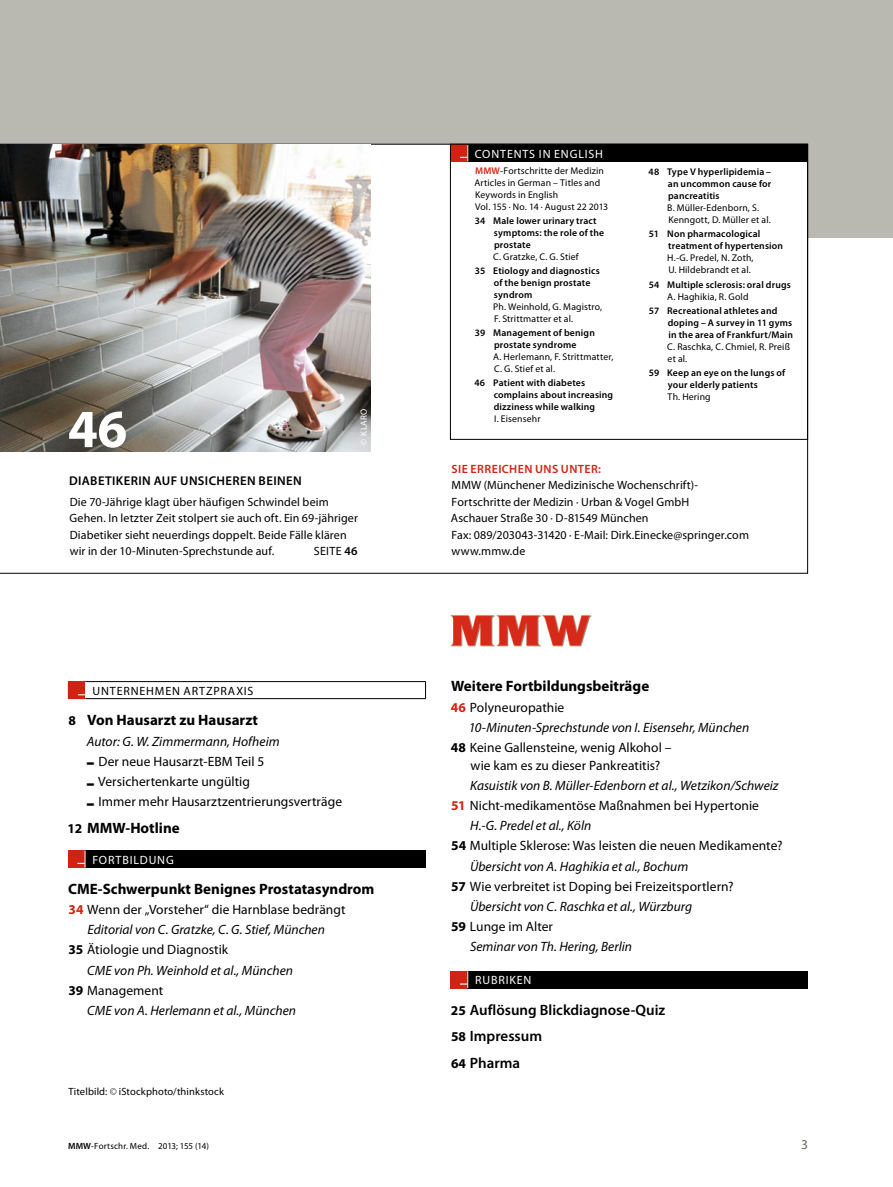
<style>
.page{position:relative;width:893px;height:1187px;background:#fff}
.page>*{position:absolute;margin:0;border:0;box-sizing:border-box;transform-origin:0 0}
.t1{font:700 54px "Myriad Pro";color:#fff}
.t2{font:39.15px "Myriad Pro";color:#000;scale:.34 1}
.t3{font:700 15px "Myriad Pro";color:#000}
.t4{font:600 15px/26.5px "Myriad Pro";color:#000}
.t5{font:13.5px "Myriad Pro";letter-spacing:.005em;color:#000}
.t6{font:italic 13.5px "Myriad Pro";color:#000}
.t7{font:13.5px "Myriad Pro";color:#676660}
.t8{font:600 12.75px "Myriad Pro";letter-spacing:.03em;color:#000}
.t9{font:12px/16.5px "Myriad Pro";letter-spacing:.01em;color:#000}
.t10{font:12px "Myriad Pro";letter-spacing:.07em;color:#fff}
.t11{font:12px "Myriad Pro";letter-spacing:.07em;color:#000}
.t12{font:600 12px "Myriad Pro";letter-spacing:.035em;color:#d02313}
.t13{font:10.5px "Myriad Pro";letter-spacing:.01em;color:#000}
.t14{font:600 9.75px/12px "Myriad Pro";letter-spacing:.015em;color:#000}
.t15{font:9.75px/12px "Myriad Pro";letter-spacing:.015em;color:#000}
.t16{font:9px "Myriad Pro";letter-spacing:.015em;color:#000}
.t17{font:9px "Myriad Pro";letter-spacing:.02em;color:#fff}
.s1{font-weight:600}
.s2{font-size:13.5px}
.s3{font-weight:700;color:#d02313}
.s4{font-weight:700}
.s5{font-weight:300;font-stretch:semi-condensed}
.s6{font-weight:600;color:#d02313}
.s7{font-weight:700;font-size:13.5px}
</style>
<div class="page">
<img style="left:450px;top:614px;width:142px;height:33px">
<hr style="left:85px;top:681px;width:341px;height:1px;background:#000">
<svg style="left:425px;top:682px;width:1px;height:16px"></svg>
<hr style="left:85px;top:698px;width:341px;height:1px;background:#000">
<svg style="left:68px;top:681px;width:17px;height:18px"></svg>
<div style="left:68px;top:850px;width:17px;height:17px;background:#d02313"></div>
<div style="left:85px;top:850px;width:340px;height:17px;background:#000"></div>
<svg style="left:77px;top:850px;width:9px;height:17px"></svg>
<div style="left:451px;top:971px;width:17px;height:17px;background:#d02313"></div>
<div style="left:468px;top:971px;width:340px;height:17px;background:#000"></div>
<svg style="left:460px;top:971px;width:8px;height:17px"></svg>
<div style="left:0;top:0;width:893px;height:238px;background:#bab9b1"></div>
<svg style="left:0;top:144px;width:808px;height:429px"></svg>
<div style="left:451px;top:144px;width:17px;height:17px;background:#d02313"></div>
<div style="left:468px;top:144px;width:340px;height:17px;background:#000"></div>
<svg style="left:460px;top:146px;width:8px;height:15px"></svg>
<div style="left:450px;top:144px;width:358px;height:295px;border:1px solid #000"></div>
<img style="left:0;top:144px;width:370px;height:307px">
<h1 class="t1" style="left:68px;top:393px;width:61px">46</h1>
<p class="t17" style="left:358px;top:444px;width:37px;rotate:-90deg">© KLARO</p>
<h3 class="t8" style="left:69px;top:472px;width:234px">DIABETIKERIN AUF UNSICHEREN BEINEN</h3>
<p class="t9" style="left:70px;top:493px;width:290px">Die 70-Jährige klagt über häufigen Schwindel beim Gehen. In letzter Zeit stolpert sie auch oft. Ein 69-jähriger Diabetiker sieht neuerdings doppelt. Beide Fälle klären wir in der 10-Minuten-Sprechstunde auf.</p>
<p class="t9" style="left:314px;top:542px;width:45px">SEITE <span class="s1">46</span></p>
<p class="t11" style="left:93px;top:683px;width:162px">UNTERNEHMEN ARTZPRAXIS</p>
<h3 class="t3" style="left:69px;top:710px;width:191px"><span class="s2">8</span> Von Hausarzt zu Hausarzt</h3>
<h3 class="t6" style="left:87px;top:732px;width:195px">Autor: G. W. Zimmermann, Hofheim</h3>
<h2 class="t2" style="left:87px;top:737px;width:25px">−</h2>
<h3 class="t5" style="left:99px;top:752px;width:167px">Der neue Hausarzt-EBM Teil 5</h3>
<h2 class="t2" style="left:87px;top:757px;width:25px">−</h2>
<h3 class="t5" style="left:98px;top:773px;width:153px">Versichertenkarte ungültig</h3>
<h2 class="t2" style="left:87px;top:777px;width:25px">−</h2>
<h3 class="t5" style="left:99px;top:793px;width:245px">Immer mehr Hausarztzentrierungsverträge</h3>
<h3 class="t3" style="left:67px;top:817px;width:114px"><span class="s2">12</span> MMW-Hotline</h3>
<p class="t10" style="left:92px;top:852px;width:83px">FORTBILDUNG</p>
<h3 class="t3" style="left:68px;top:879px;width:308px">CME-Schwerpunkt Benignes Prostatasyndrom</h3>
<h3 class="t5" style="left:68px;top:901px;width:279px"><span class="s3">34</span> Wenn der „Vorsteher“ die Harnblase bedrängt</h3>
<h3 class="t6" style="left:88px;top:921px;width:239px">Editorial von C. Gratzke, C. G. Stief, München</h3>
<h3 class="t5" style="left:68px;top:941px;width:161px"><span class="s4">35</span> Ätiologie und Diagnostik</h3>
<h3 class="t6" style="left:87px;top:961px;width:207px">CME von Ph. Weinhold et al., München</h3>
<h3 class="t5" style="left:69px;top:981px;width:96px"><span class="s4">39</span> Management</h3>
<h3 class="t6" style="left:87px;top:1001px;width:210px">CME von A. Herlemann et al., München</h3>
<p class="t13" style="left:68px;top:1084px;width:157px">Titelbild: <span class="s5">©</span> iStockphoto/thinkstock</p>
<p class="t10" style="left:475px;top:146px;width:130px">CONTENTS IN ENGLISH</p>
<p class="t15" style="left:474px;top:164px;width:135px"><span class="s6">MMW</span>-Fortschritte der Medizin<br>Articles in German – Titles and<br>Keywords in English<br>Vol. 155 · No. 14 · August 22 2013</p>
<p class="t14" style="left:494px;top:214px;width:112px;text-indent:-19px">34 Male lower urinary tract symptoms: the role of the prostate</p>
<p class="t15" style="left:493px;top:250px;width:87px">C. Gratzke, C. G. Stief</p>
<p class="t14" style="left:494px;top:264px;width:108px;text-indent:-19px">35 Etiology and diagnostics of the benign prostate syndrom</p>
<p class="t15" style="left:493px;top:300px;width:111px">Ph. Weinhold, G. Magistro,<br>F. Strittmatter et al.</p>
<p class="t14" style="left:475px;top:326px;width:121px;text-align:center">39 Management of benign prostate syndrome</p>
<p class="t15" style="left:493px;top:350px;width:122px">A. Herlemann, F. Strittmatter,<br>C. G. Stief et al.</p>
<p class="t14" style="left:494px;top:376px;width:121px;text-indent:-19px">46 Patient with diabetes complains about increasing dizziness while walking</p>
<p class="t15" style="left:494px;top:413px;width:48px">I. Eisensehr</p>
<p class="t14" style="left:668px;top:166px;width:105px;text-align:justify;text-indent:-19px">48 Type V hyperlipidemia – an uncommon cause for pancreatitis</p>
<p class="t15" style="left:667px;top:202px;width:105px">B. Müller-Edenborn, S.<br>Kenngott, D. Müller et al.</p>
<p class="t14" style="left:668px;top:228px;width:116px;text-indent:-19px">51 Non pharmacological treatment of hypertension</p>
<p class="t15" style="left:667px;top:252px;width:88px">H.-G. Predel, N. Zoth,<br>U. Hildebrandt et al.</p>
<p class="t14" style="left:649px;top:278px;width:143px">54 Multiple sclerosis: oral drugs</p>
<p class="t15" style="left:667px;top:290px;width:83px">A. Haghikia, R. Gold</p>
<p class="t14" style="left:668px;top:304px;width:127px;text-indent:-19px">57 Recreational athletes and doping – A survey in 11 gyms in the area of Frankfurt/Main</p>
<p class="t15" style="left:667px;top:340px;width:124px">C. Raschka, C. Chmiel, R. Preiß et al.</p>
<p class="t14" style="left:668px;top:366px;width:119px;text-indent:-19px">59 Keep an eye on the lungs of your elderly patients</p>
<p class="t15" style="left:668px;top:390px;width:45px">Th. Hering</p>
<p class="t12" style="left:452px;top:461px;width:151px">SIE ERREICHEN UNS UNTER:</p>
<p class="t9" style="left:451px;top:476px;width:300px">MMW (Münchener Medizinische Wochenschrift)- Fortschritte der Medizin · Urban &amp; Vogel GmbH<br>Aschauer Straße 30 · D-81549 München<br>Fax: 089/203043-31420 · E-Mail: Dirk.Einecke@springer.com www.mmw.de</p>
<h3 class="t3" style="left:451px;top:676px;width:199px">Weitere Fortbildungsbeiträge</h3>
<h3 class="t5" style="left:451px;top:698px;width:115px"><span class="s3">46</span> Polyneuropathie</h3>
<h3 class="t6" style="left:469px;top:718px;width:282px">10-Minuten-Sprechstunde von I. Eisensehr, München</h3>
<h3 class="t5" style="left:451px;top:739px;width:222px"><span class="s4">48</span> Keine Gallensteine, wenig Alkohol –</h3>
<h3 class="t5" style="left:471px;top:757px;width:191px">wie kam es zu dieser Pankreatitis?</h3>
<h3 class="t6" style="left:470px;top:777px;width:310px">Kasuistik von B. Müller-Edenborn et al., Wetzikon/Schweiz</h3>
<h3 class="t5" style="left:451px;top:797px;width:309px"><span class="s3">51</span> Nicht-medikamentöse Maßnahmen bei Hypertonie</h3>
<h3 class="t6" style="left:470px;top:817px;width:123px">H.-G. Predel et al., Köln</h3>
<h3 class="t5" style="left:451px;top:837px;width:333px"><span class="s4">54</span> Multiple Sklerose: Was leisten die neuen Medikamente?</h3>
<h3 class="t6" style="left:470px;top:857px;width:220px">Übersicht von A. Haghikia et al., Bochum</h3>
<h3 class="t5" style="left:451px;top:877px;width:284px"><span class="s4">57</span> Wie verbreitet ist Doping bei Freizeitsportlern?</h3>
<h3 class="t6" style="left:470px;top:897px;width:224px">Übersicht von C. Raschka et al., Würzburg</h3>
<h3 class="t5" style="left:451px;top:918px;width:103px"><span class="s4">59</span> Lunge im Alter</h3>
<h3 class="t6" style="left:470px;top:938px;width:164px">Seminar von Th. Hering, Berlin</h3>
<p class="t10" style="left:475px;top:972px;width:58px">RUBRIKEN</p>
<h3 class="t4" style="left:451px;top:995px;width:216px"><span class="s7">25</span> Auflösung Blickdiagnose-Quiz<br><span class="s7">58</span> Impressum<br><span class="s7">64</span> Pharma</h3>
<p class="t16" style="left:68px;top:1140px;width:142px"><span class="s1">MMW</span>-Fortschr. Med. 2013; 155 (14)</p>
<h3 class="t7" style="left:801px;top:1136px;width:8px">3</h3>
</div>
